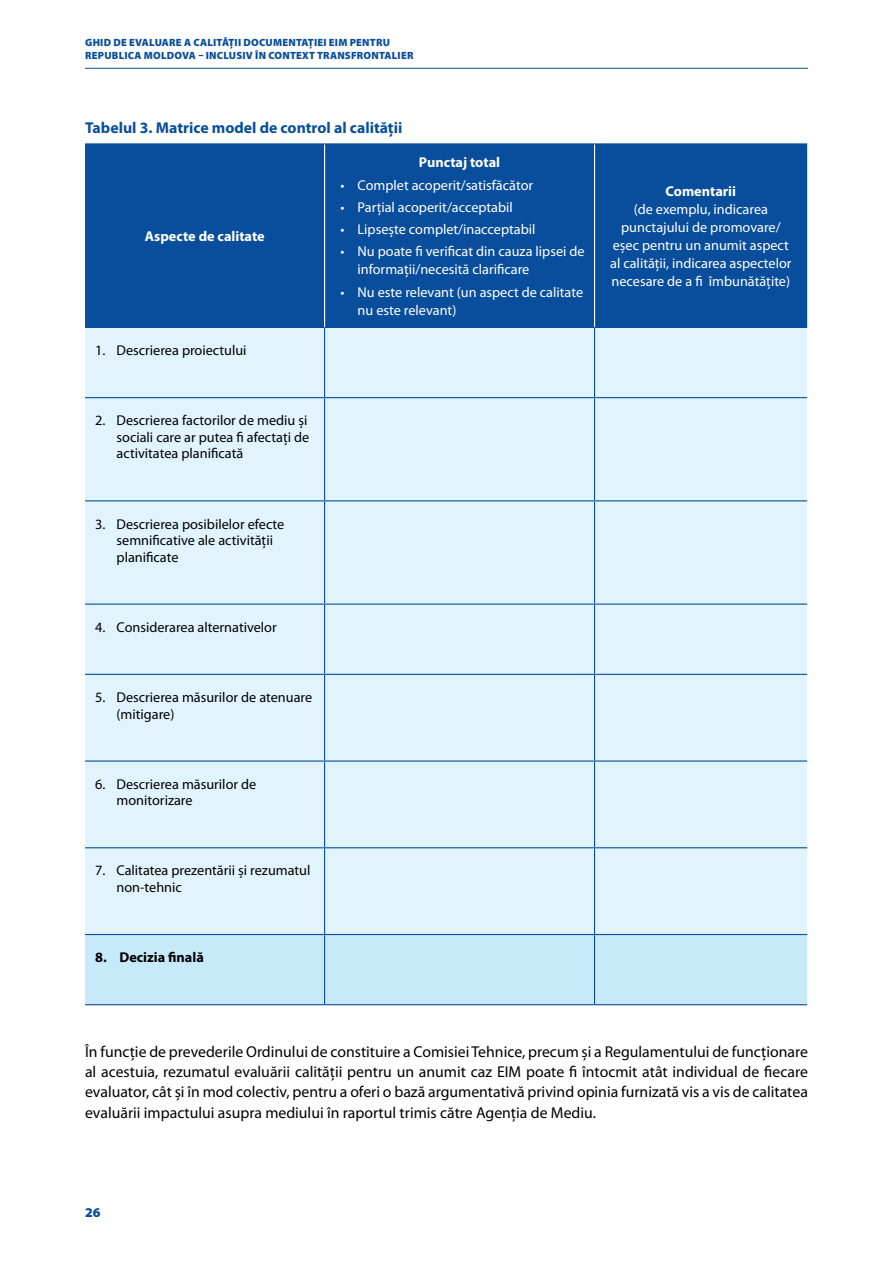
<style>
.page{position:relative;width:893px;height:1263px;background:#fff}
.page>*{position:absolute;margin:0;border:0;box-sizing:border-box;transform-origin:0 0}
.Text{font:15.75px/20.2px "Myriad Pro";color:#000;text-align:justify}
.Text-2{font:700 15.75px "Myriad Pro";color:#094e9c}
.t1{font:14.25px/18px "Myriad Pro";color:#fff}
.t2{font:14.25px/16.5px "Myriad Pro";color:#000}
.t3{font:700 14.25px "Myriad Pro";color:#fff}
.t4{font:700 14.25px "Myriad Pro";color:#000}
.t5{font:900 13.5px "Myriad Pro";color:#094e9c}
.t6{font:900 10.5px/12.6px "Myriad Pro";letter-spacing:.02em;color:#094e9c}
</style>
<div class="page">
<hr style="left:85px;top:68px;width:723px;height:1px;background:#094e9c">
<div style="left:85px;top:144px;width:722px;height:183px;background:#094e9c"></div>
<div style="left:85px;top:328px;width:722px;height:606px;background:#e1f4fd"></div>
<div style="left:85px;top:935px;width:722px;height:69px;background:#c7eafb"></div>
<hr style="left:85px;top:143px;width:240px;height:1px;background:#094e9c">
<hr style="left:325px;top:143px;width:269px;height:1px;background:#094e9c">
<hr style="left:594px;top:143px;width:213px;height:1px;background:#094e9c">
<hr style="left:85px;top:327px;width:240px;height:1px;background:#094e9c">
<hr style="left:325px;top:327px;width:269px;height:1px;background:#094e9c">
<hr style="left:324px;top:328px;width:1px;height:69px;background:#094e9c">
<hr style="left:594px;top:327px;width:213px;height:1px;background:#094e9c">
<hr style="left:594px;top:328px;width:1px;height:69px;background:#094e9c">
<hr style="left:85px;top:397px;width:240px;height:1px;background:#094e9c">
<hr style="left:325px;top:397px;width:269px;height:1px;background:#094e9c">
<hr style="left:324px;top:398px;width:1px;height:102px;background:#094e9c">
<hr style="left:594px;top:397px;width:213px;height:1px;background:#094e9c">
<hr style="left:594px;top:398px;width:1px;height:102px;background:#094e9c">
<hr style="left:85px;top:500px;width:240px;height:1px;background:#094e9c">
<hr style="left:325px;top:500px;width:269px;height:1px;background:#094e9c">
<hr style="left:324px;top:501px;width:1px;height:102px;background:#094e9c">
<hr style="left:594px;top:500px;width:213px;height:1px;background:#094e9c">
<hr style="left:594px;top:501px;width:1px;height:102px;background:#094e9c">
<hr style="left:85px;top:603px;width:240px;height:2px;background:#094e9c">
<hr style="left:325px;top:603px;width:269px;height:2px;background:#094e9c">
<hr style="left:324px;top:605px;width:1px;height:69px;background:#094e9c">
<hr style="left:594px;top:603px;width:213px;height:2px;background:#094e9c">
<hr style="left:594px;top:605px;width:1px;height:69px;background:#094e9c">
<hr style="left:85px;top:674px;width:240px;height:1px;background:#094e9c">
<hr style="left:325px;top:674px;width:269px;height:1px;background:#094e9c">
<hr style="left:324px;top:675px;width:1px;height:85px;background:#094e9c">
<hr style="left:594px;top:674px;width:213px;height:1px;background:#094e9c">
<hr style="left:594px;top:675px;width:1px;height:85px;background:#094e9c">
<hr style="left:85px;top:760px;width:240px;height:2px;background:#094e9c">
<hr style="left:325px;top:760px;width:269px;height:2px;background:#094e9c">
<hr style="left:324px;top:762px;width:1px;height:85px;background:#094e9c">
<hr style="left:594px;top:760px;width:213px;height:2px;background:#094e9c">
<hr style="left:594px;top:762px;width:1px;height:85px;background:#094e9c">
<hr style="left:85px;top:847px;width:240px;height:1px;background:#094e9c">
<hr style="left:325px;top:847px;width:269px;height:1px;background:#094e9c">
<hr style="left:324px;top:848px;width:1px;height:86px;background:#094e9c">
<hr style="left:594px;top:847px;width:213px;height:1px;background:#094e9c">
<hr style="left:594px;top:848px;width:1px;height:86px;background:#094e9c">
<hr style="left:85px;top:934px;width:240px;height:1px;background:#094e9c">
<hr style="left:325px;top:934px;width:269px;height:1px;background:#094e9c">
<hr style="left:324px;top:935px;width:1px;height:69px;background:#094e9c">
<hr style="left:594px;top:934px;width:213px;height:1px;background:#094e9c">
<hr style="left:594px;top:935px;width:1px;height:69px;background:#094e9c">
<hr style="left:85px;top:1004px;width:240px;height:1px;background:#094e9c">
<hr style="left:325px;top:1004px;width:269px;height:1px;background:#094e9c">
<hr style="left:594px;top:1004px;width:213px;height:1px;background:#094e9c">
<hr style="left:324px;top:144px;width:1px;height:183px;background:#fff">
<hr style="left:594px;top:144px;width:1px;height:183px;background:#fff">
<p class="t6" style="left:85px;top:36px;width:330px">GHID DE EVALUARE A CALITĂȚII DOCUMENTAȚIEI EIM PENTRU<br>REPUBLICA MOLDOVA – INCLUSIV ÎN CONTEXT TRANSFRONTALIER</p>
<p class="Text-2" style="left:85px;top:118px;width:319px">Tabelul 3. Matrice model de control al calității</p>
<p class="t3" style="left:145px;top:227px;width:121px">Aspecte de calitate</p>
<p class="t2" style="left:95px;top:342px;width:153px">1. Descrierea proiectului</p>
<p class="t2" style="left:117px;top:412px;width:194px;text-indent:-21px">2. Descrierea factorilor de mediu și sociali care ar putea fi afectați de activitatea planificată</p>
<p class="t2" style="left:117px;top:515px;width:169px;text-indent:-21px">3. Descrierea posibilelor efecte semnificative ale activității planificate</p>
<p class="t2" style="left:95px;top:618px;width:183px">4. Considerarea alternativelor</p>
<p class="t2" style="left:117px;top:689px;width:197px;text-indent:-21px">5. Descrierea măsurilor de atenuare (mitigare)</p>
<p class="t2" style="left:117px;top:775px;width:141px;text-indent:-21px">6. Descrierea măsurilor de monitorizare</p>
<p class="t2" style="left:117px;top:862px;width:195px;text-indent:-21px">7. Calitatea prezentării și rezumatul non-tehnic</p>
<p class="t4" style="left:95px;top:948px;width:110px">8. Decizia finală</p>
<p class="t3" style="left:419px;top:153px;width:83px">Punctaj total</p>
<p class="t1" style="left:341px;top:176px;width:194px">• Complet acoperit/satisfăcător</p>
<p class="t1" style="left:341px;top:198px;width:174px">• Parțial acoperit/acceptabil</p>
<p class="t1" style="left:341px;top:220px;width:196px">• Lipsește complet/inacceptabil</p>
<p class="t1" style="left:358px;top:242px;width:229px;text-indent:-17px">• Nu poate fi verificat din cauza lipsei de informații/necesită clarificare</p>
<p class="t1" style="left:358px;top:283px;width:227px;text-indent:-17px">• Nu este relevant (un aspect de calitate nu este relevant)</p>
<p class="t3" style="left:666px;top:182px;width:72px">Comentarii</p>
<p class="t1" style="left:610px;top:200px;width:183px;text-align:center">(de exemplu, indicarea punctajului de promovare/ eșec pentru un anumit aspect al calității, indicarea aspectelor necesare de a fi îmbunătățite)</p>
<p class="Text" style="left:85px;top:1041px;width:724px">În funcție de prevederile Ordinului de constituire a Comisiei Tehnice, precum și a Regulamentului de funcționare al acestuia, rezumatul evaluării calității pentru un anumit caz EIM poate fi întocmit atât individual de fiecare evaluator, cât și în mod colectiv, pentru a oferi o bază argumentativă privind opinia furnizată vis a vis de calitatea evaluării impactului asupra mediului în raportul trimis către Agenția de Mediu.</p>
<p class="t5" style="left:85px;top:1205px;width:17px">26</p>
</div>
